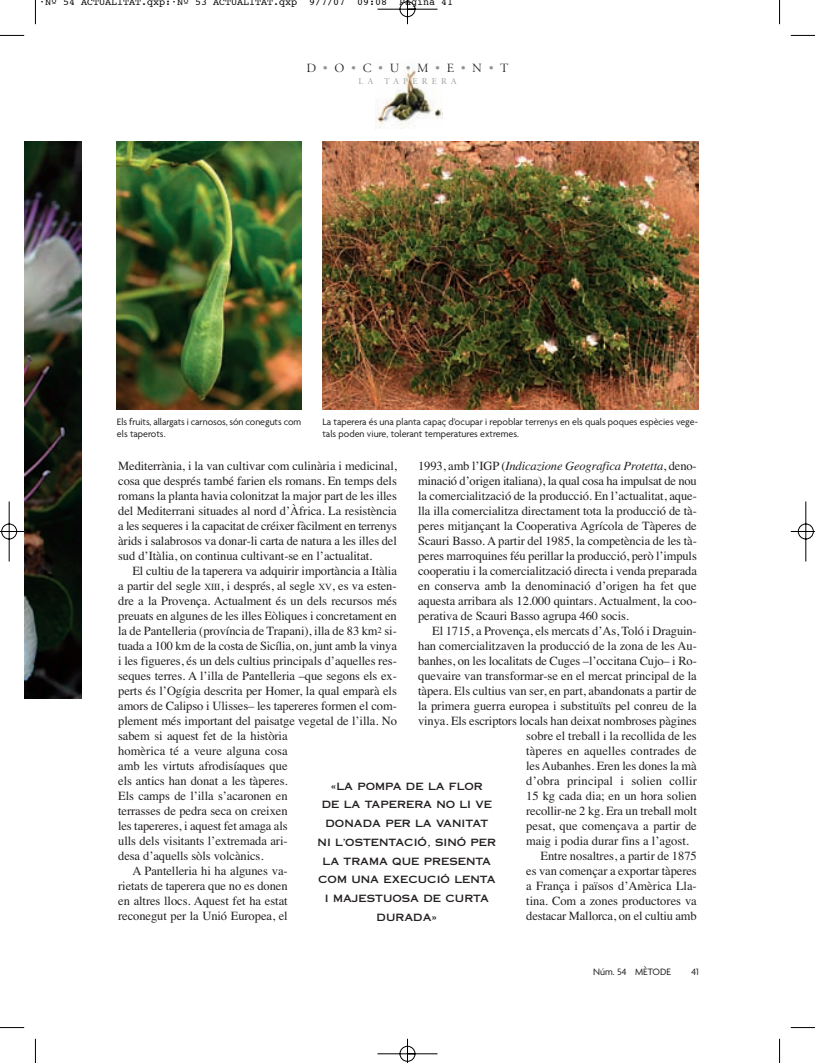
<style>
.page{position:relative;width:815px;height:1063px;background:#fff}
.page>*{position:absolute;margin:0;border:0;box-sizing:border-box;transform-origin:0 0}
.t1{font:12.5px/15px "Times";letter-spacing:-.005em;color:#231f20;text-align:justify}
.t2{font:12.5px "Times";letter-spacing:.015em;color:#231f20}
.t3{font:12.5px "Adobe Garamond Titling";color:#231f20}
.t4{font:10px/11.9px "Agenda";color:#231f20}
.t5{font:10px/18.8px "Copperplate Thirty One AB";color:#231f20;text-align:center}
.t6{font:10px "Courier";color:#000}
.t7{font:8.75px "Adobe Garamond Titling";letter-spacing:.5em;color:#939598}
.s1{color:#939598}
.s2{font-size:9.38px}
.s3{font-style:italic}
</style>
<div class="page">
<img style="left:0;top:0;width:815px;height:1063px">
<p class="t6" style="left:39px;top:-2px;width:416px">•Nº 54 ACTUALITAT.qxp:•Nº 53 ACTUALITAT.qxp 9/7/07 09:08 Página 41</p>
<p class="t3" style="left:306px;top:63px;width:204px">D<span class="s1">•</span>O<span class="s1">•</span>C<span class="s1">•</span>U<span class="s1">•</span>M<span class="s1">•</span>E<span class="s1">•</span>N<span class="s1">•</span>T</p>
<p class="t7" style="left:358px;top:78px;width:100px">LA TAPERERA</p>
<p class="t4" style="left:117px;top:417px;width:186px">Els fruits, allargats i carnosos, són coneguts com els taperots.</p>
<p class="t4" style="left:322px;top:417px;width:377px">La taperera és una planta capaç d’ocupar i repoblar terrenys en els quals poques espècies vege&shy;tals poden viure, tolerant temperatures extremes.</p>
<p class="t1" style="left:118px;top:460px;width:280px">Mediterrània, i la van cultivar com culinària i medicinal, cosa que després també farien els romans. En temps dels romans la planta havia colonitzat la major part de les illes del Mediterrani situades al nord d’Àfrica. La resistència a les sequeres i la capacitat de créixer fàcilment en terrenys àrids i salabrosos va donar-li carta de natura a les illes del sud d’Itàlia, on continua cultivant-se en l’actualitat.</p>
<p class="t1" style="left:132px;top:565px;width:266px">El cultiu de la taperera va adquirir importància a Itàlia</p>
<p class="t1" style="left:118px;top:580px;width:280px">a partir del segle <span class="s2">XIII</span>, i després, al segle <span class="s2">XV</span>, es va esten-</p>
<p class="t1" style="left:118px;top:595px;width:280px">dre a la Provença. Actualment és un dels recursos més</p>
<p class="t1" style="left:118px;top:610px;width:280px">preuats en algunes de les illes Eòliques i concretament en</p>
<p class="t1" style="left:118px;top:625px;width:280px">la de Pantelleria (província de Trapani), illa de 83 km<sup>2</sup> si-</p>
<p class="t1" style="left:118px;top:640px;width:280px">tuada a 100 km de la costa de Sicília, on, junt amb la vinya</p>
<p class="t1" style="left:118px;top:655px;width:280px">i les figueres, és un dels cultius principals d’aquelles res-</p>
<p class="t1" style="left:118px;top:670px;width:280px">seques terres. A l’illa de Pantelleria –que segons els ex-</p>
<p class="t1" style="left:118px;top:685px;width:280px">perts és l’Ogígia descrita per Homer, la qual emparà els</p>
<p class="t1" style="left:118px;top:700px;width:280px">amors de Calipso i Ulisses– les tapereres formen el com-</p>
<p class="t1" style="left:118px;top:715px;width:280px">plement més important del paisatge vegetal de l’illa. No</p>
<p class="t1" style="left:118px;top:730px;width:171px">sabem si aquest fet de la història</p>
<p class="t1" style="left:118px;top:745px;width:171px">homèrica té a veure alguna cosa</p>
<p class="t1" style="left:118px;top:760px;width:171px">amb les virtuts afrodisíaques que</p>
<p class="t1" style="left:118px;top:775px;width:171px">els antics han donat a les tàperes.</p>
<p class="t1" style="left:118px;top:790px;width:171px">Els camps de l’illa s’acaronen en</p>
<p class="t1" style="left:118px;top:805px;width:171px">terrasses de pedra seca on creixen</p>
<p class="t1" style="left:118px;top:820px;width:171px">les tapereres, i aquest fet amaga als</p>
<p class="t1" style="left:118px;top:835px;width:171px">ulls dels visitants l’extremada ari-</p>
<p class="t1" style="left:118px;top:850px;width:147px">desa d’aquells sòls volcànics.</p>
<p class="t1" style="left:132px;top:865px;width:157px">A Pantelleria hi ha algunes va-</p>
<p class="t1" style="left:118px;top:880px;width:171px">rietats de taperera que no es donen</p>
<p class="t1" style="left:118px;top:895px;width:171px">en altres llocs. Aquest fet ha estat</p>
<p class="t1" style="left:118px;top:910px;width:171px">reconegut per la Unió Europea, el</p>
<p class="t1" style="left:418px;top:460px;width:280px">1993, amb l’IGP (<span class="s3">Indicazione Geografica Protetta</span>, deno&shy;minació d’origen italiana), la qual cosa ha impulsat de nou la comercialització de la producció. En l’actualitat, aque&shy;lla illa comercialitza directament tota la producció de tà&shy;peres mitjançant la Cooperativa Agrícola de Tàperes de Scauri Basso. A partir del 1985, la competència de les tà&shy;peres marroquines féu perillar la producció, però l’impuls cooperatiu i la comercialització directa i venda preparada en conserva amb la denominació d’origen ha fet que aquesta arribara als 12.000 quintars. Actualment, la coo&shy;perativa de Scauri Basso agrupa 460 socis.</p>
<p class="t1" style="left:432px;top:625px;width:266px">El 1715, a Provença, els mercats d’As, Toló i Draguin-</p>
<p class="t1" style="left:418px;top:640px;width:280px">han comercialitzaven la producció de la zona de les Au-</p>
<p class="t1" style="left:418px;top:655px;width:280px">banhes, on les localitats de Cuges –l’occitana Cujo– i Ro-</p>
<p class="t1" style="left:418px;top:670px;width:280px">quevaire van transformar-se en el mercat principal de la</p>
<p class="t1" style="left:418px;top:685px;width:280px">tàpera. Els cultius van ser, en part, abandonats a partir de</p>
<p class="t1" style="left:418px;top:700px;width:280px">la primera guerra europea i substituïts pel conreu de la</p>
<p class="t1" style="left:418px;top:715px;width:280px">vinya. Els escriptors locals han deixat nombroses pàgines</p>
<p class="t1" style="left:526px;top:730px;width:172px">sobre el treball i la recollida de les</p>
<p class="t1" style="left:526px;top:745px;width:172px">tàperes en aquelles contrades de</p>
<p class="t1" style="left:526px;top:760px;width:172px">les Aubanhes. Eren les dones la mà</p>
<p class="t2" style="left:526px;top:777px;width:172px">d’obra principal i solien collir</p>
<p class="t1" style="left:526px;top:790px;width:172px">15 kg cada dia; en un hora solien</p>
<p class="t1" style="left:526px;top:805px;width:172px">recollir-ne 2 kg. Era un treball molt</p>
<p class="t1" style="left:526px;top:820px;width:172px">pesat, que començava a partir de</p>
<p class="t1" style="left:526px;top:835px;width:164px">maig i podia durar fins a l’agost.</p>
<p class="t1" style="left:540px;top:850px;width:158px">Entre nosaltres, a partir de 1875</p>
<p class="t1" style="left:526px;top:865px;width:172px">es van començar a exportar tàperes</p>
<p class="t1" style="left:526px;top:880px;width:172px">a França i països d’Amèrica Lla-</p>
<p class="t1" style="left:526px;top:895px;width:172px">tina. Com a zones productores va</p>
<p class="t1" style="left:526px;top:910px;width:172px">destacar Mallorca, on el cultiu amb</p>
<p class="t5" style="left:318px;top:777px;width:180px">«LA POMPA DE LA FLOR<br>DE LA TAPERERA NO LI VE<br>DONADA PER LA VANITAT<br>NI L’OSTENTACIÓ, SINÓ PER<br>LA TRAMA QUE PRESENTA<br>COM UNA EXECUCIÓ LENTA<br>I MAJESTUOSA DE CURTA<br>DURADA»</p>
<p class="t4" style="left:593px;top:967px;width:79px">Núm. 54 MÈTODE</p>
<p class="t4" style="left:691px;top:967px;width:9px">41</p>
</div>
